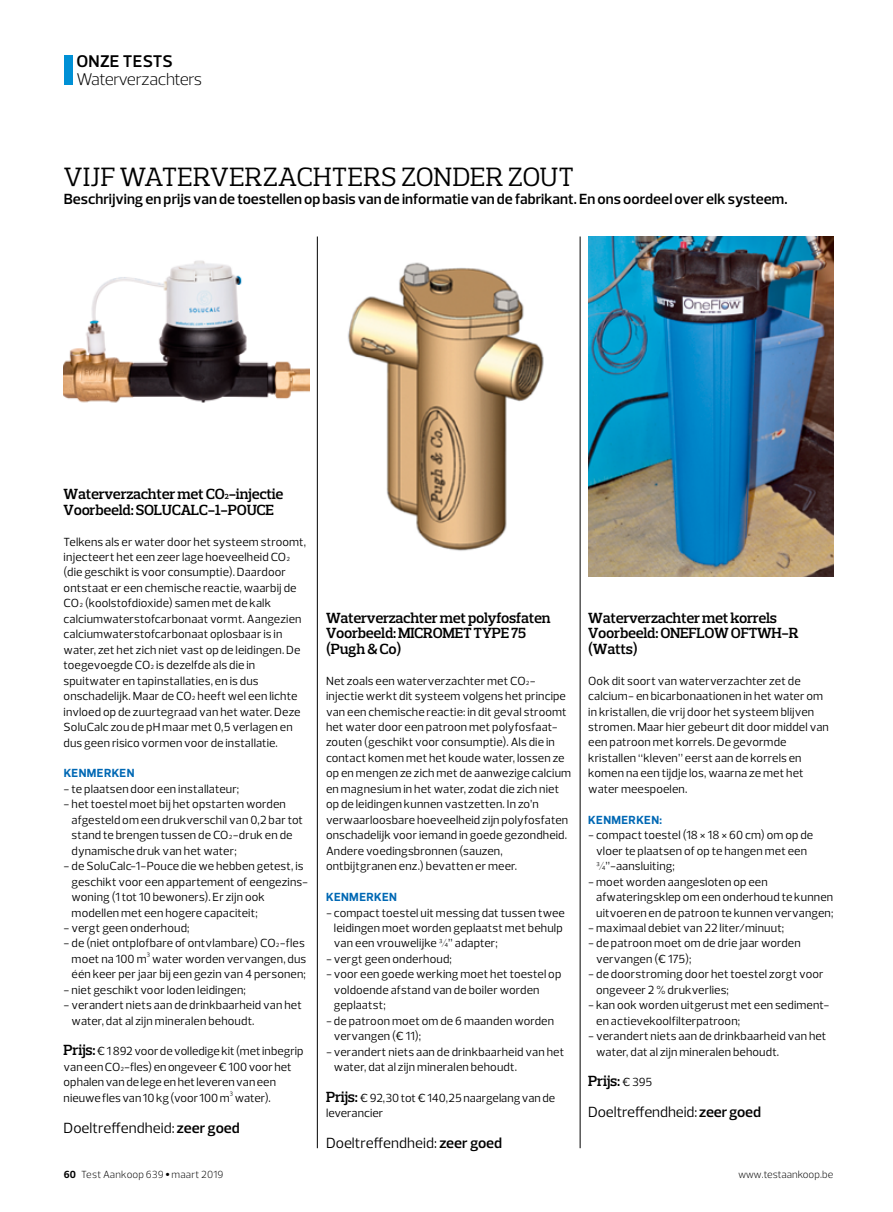
<style>
.page{position:relative;width:893px;height:1212px;background:#fff}
.page>*{position:absolute;margin:0;border:0;box-sizing:border-box;transform-origin:0 0}
.t1{font:27px "Prelo Slab";letter-spacing:.01em;color:#000}
.t2{font:300 17.25px "Prelo";letter-spacing:-.035em;color:#000}
.t3{font:600 17.25px "Prelo";letter-spacing:.015em;color:#000}
.t4{font:600 15px/15.5px "Prelo Slab";letter-spacing:-.02em;color:#000}
.t5{font:600 15px "Prelo";color:#000}
.t6{font:15px "Prelo";color:#000}
.t7{font:12px/15.5px "Prelo";letter-spacing:.01em;color:#000}
.t8{font:700 12px "Prelo";letter-spacing:.03em;color:#0068b4}
.t9{font:300 10.5px "Prelo";letter-spacing:.01em;color:#000}
.s1{font-family:"Prelo Slab";font-weight:600;font-size:15px}
.s2{font-weight:600}
.s3{font-family:"Prelo";font-weight:400;font-size:12px}
.s4{font-weight:700}
.s5{font-family:"Publico Text";font-weight:400}
</style>
<div class="page">
<div style="left:64px;top:55px;width:8px;height:30px;background:#0090d5"></div>
<hr style="left:317px;top:236px;width:1px;height:912px;background:#000">
<hr style="left:580px;top:236px;width:1px;height:912px;background:#000">
<img style="left:64px;top:260px;width:245px;height:143px">
<img style="left:348px;top:262px;width:196px;height:289px">
<img style="left:588px;top:236px;width:245px;height:340px">
<h2 class="t3" style="left:77px;top:51px;width:98px">ONZE TESTS</h2>
<h2 class="t2" style="left:77px;top:69px;width:127px">Waterverzachters</h2>
<h1 class="t1" style="left:64px;top:161px;width:512px">VIJF WATERVERZACHTERS ZONDER ZOUT</h1>
<p class="t5" style="left:64px;top:190px;width:725px">Beschrijving en prijs van de toestellen op basis van de informatie van de fabrikant. En ons oordeel over elk systeem.</p>
<p class="t4" style="left:64px;top:486px;width:221px">Waterverzachter met CO2-injectie<br>Voorbeeld: SOLUCALC-1-POUCE</p>
<p class="t7" style="left:64px;top:534px;width:244px">Telkens als er water door het systeem stroomt, injecteert het een zeer lage hoeveelheid CO2 (die geschikt is voor consumptie). Daardoor ontstaat er een chemische reactie, waarbij de CO2 (koolstofdioxide) samen met de kalk calciumwaterstofcarbonaat vormt. Aangezien calciumwaterstofcarbonaat oplosbaar is in water, zet het zich niet vast op de leidingen. De toegevoegde CO2 is dezelfde als die in spuitwater en tapinstallaties, en is dus onschadelijk. Maar de CO2 heeft wel een lichte invloed op de zuurtegraad van het water. Deze SoluCalc zou de pH maar met 0,5 verlagen en dus geen risico vormen voor de installatie.</p>
<p class="t8" style="left:64px;top:766px;width:72px">KENMERKEN</p>
<p class="t7" style="left:64px;top:781px;width:177px">- te plaatsen door een installateur;</p>
<p class="t7" style="left:72px;top:797px;width:233px;text-indent:-8px">- het toestel moet bij het opstarten worden afgesteld om een drukverschil van 0,2 bar tot stand te brengen tussen de CO2-druk en de dynamische druk van het water;</p>
<p class="t7" style="left:72px;top:858px;width:238px;text-indent:-8px">- de SoluCalc-1-Pouce die we hebben getest, is geschikt voor een appartement of eengezins&shy;woning (1 tot 10 bewoners). Er zijn ook modellen met een hogere capaciteit;</p>
<p class="t7" style="left:64px;top:920px;width:127px">- vergt geen onderhoud;</p>
<p class="t7" style="left:72px;top:936px;width:236px;text-indent:-8px">- de (niet ontplofbare of ontvlambare) CO2-fles moet na 100 m³ water worden vervangen, dus één keer per jaar bij een gezin van 4 personen;</p>
<p class="t7" style="left:64px;top:982px;width:184px">- niet geschikt voor loden leidingen;</p>
<p class="t7" style="left:72px;top:997px;width:232px;text-indent:-8px">- verandert niets aan de drinkbaarheid van het water, dat al zijn mineralen behoudt.</p>
<p class="t7" style="left:64px;top:1044px;width:241px"><span class="s1">Prijs:</span>€ 1 892 voor de volledige kit (met inbegrip van een CO2-fles) en ongeveer € 100 voor het ophalen van de lege en het leveren van een nieuwe fles van 10 kg (voor 100 m³ water).</p>
<p class="t6" style="left:64px;top:1118px;width:178px">Doeltreffendheid: <span class="s2">zeer goed</span></p>
<p class="t4" style="left:326px;top:610px;width:226px">Waterverzachter met polyfosfaten<br>Voorbeeld: MICROMET TYPE 75 (Pugh &amp; Co)</p>
<p class="t7" style="left:326px;top:673px;width:247px">Net zoals een waterverzachter met CO2- injectie werkt dit systeem volgens het principe van een chemische reactie: in dit geval stroomt het water door een patroon met polyfosfaat&shy;zouten (geschikt voor consumptie). Als die in contact komen met het koude water, lossen ze op en mengen ze zich met de aanwezige calcium en magnesium in het water, zodat die zich niet op de leidingen kunnen vastzetten. In zo’n verwaarloosbare hoeveelheid zijn polyfosfaten onschadelijk voor iemand in goede gezondheid.<br>Andere voedingsbronnen (sauzen, ontbijtgranen enz.) bevatten er meer.</p>
<p class="t8" style="left:326px;top:890px;width:72px">KENMERKEN</p>
<p class="t7" style="left:334px;top:905px;width:232px;text-indent:-8px">- compact toestel uit messing dat tussen twee leidingen moet worden geplaatst met behulp van een vrouwelijke ¾’’ adapter;</p>
<p class="t7" style="left:326px;top:951px;width:127px">- vergt geen onderhoud;</p>
<p class="t7" style="left:334px;top:966px;width:229px;text-indent:-8px">- voor een goede werking moet het toestel op voldoende afstand van de boiler worden geplaatst;</p>
<p class="t7" style="left:334px;top:1013px;width:222px;text-indent:-8px">- de patroon moet om de 6 maanden worden vervangen (€ 11);</p>
<p class="t7" style="left:334px;top:1044px;width:232px;text-indent:-8px">- verandert niets aan de drinkbaarheid van het water, dat al zijn mineralen behoudt.</p>
<p class="t7" style="left:326px;top:1090px;width:231px"><span class="s1">Prijs:</span> € 92,30 tot € 140,25 naargelang van de leverancier</p>
<p class="t6" style="left:326px;top:1134px;width:178px">Doeltreffendheid: <span class="s2">zeer goed</span></p>
<p class="t4" style="left:588px;top:610px;width:212px">Waterverzachter met korrels<br>Voorbeeld: ONEFLOW OFTWH-R (Watts)</p>
<p class="t7" style="left:588px;top:673px;width:242px">Ook dit soort van waterverzachter zet de calcium- en bicarbonaationen in het water om in kristallen, die vrij door het systeem blijven stromen. Maar hier gebeurt dit door middel van een patroon met korrels. De gevormde kristallen “kleven” eerst aan de korrels en komen na een tijdje los, waarna ze met het water meespoelen.</p>
<p class="t8" style="left:588px;top:812px;width:75px">KENMERKEN:</p>
<p class="t7" style="left:596px;top:827px;width:219px;text-indent:-8px">- compact toestel (18 × 18 × 60 cm) om op de vloer te plaatsen of op te hangen met een ¾’’-aansluiting;</p>
<p class="t7" style="left:596px;top:874px;width:239px;text-indent:-8px">- moet worden aangesloten op een afwateringsklep om een onderhoud te kunnen uitvoeren en de patroon te kunnen vervangen;</p>
<p class="t7" style="left:588px;top:920px;width:197px">- maximaal debiet van 22 liter/minuut;</p>
<p class="t7" style="left:596px;top:936px;width:206px;text-indent:-8px">- de patroon moet om de drie jaar worden vervangen (€ 175);</p>
<p class="t7" style="left:596px;top:966px;width:229px;text-indent:-8px">- de doorstroming door het toestel zorgt voor ongeveer 2 % drukverlies;</p>
<p class="t7" style="left:596px;top:997px;width:235px;text-indent:-8px">- kan ook worden uitgerust met een sediment&shy;en actievekoolfilterpatroon;</p>
<p class="t7" style="left:596px;top:1028px;width:232px;text-indent:-8px">- verandert niets aan de drinkbaarheid van het water, dat al zijn mineralen behoudt.</p>
<p class="t4" style="left:588px;top:1073px;width:66px">Prijs: <span class="s3">€ 395</span></p>
<p class="t6" style="left:588px;top:1103px;width:174px">Doeltreffendheid: <span class="s2">zeer goed</span></p>
<p class="t9" style="left:64px;top:1168px;width:161px"><span class="s4">60</span> Test Aankoop 639 <span class="s5">•</span> maart 2019</p>
<p class="t9" style="left:738px;top:1168px;width:97px">www.testaankoop.be</p>
</div>
